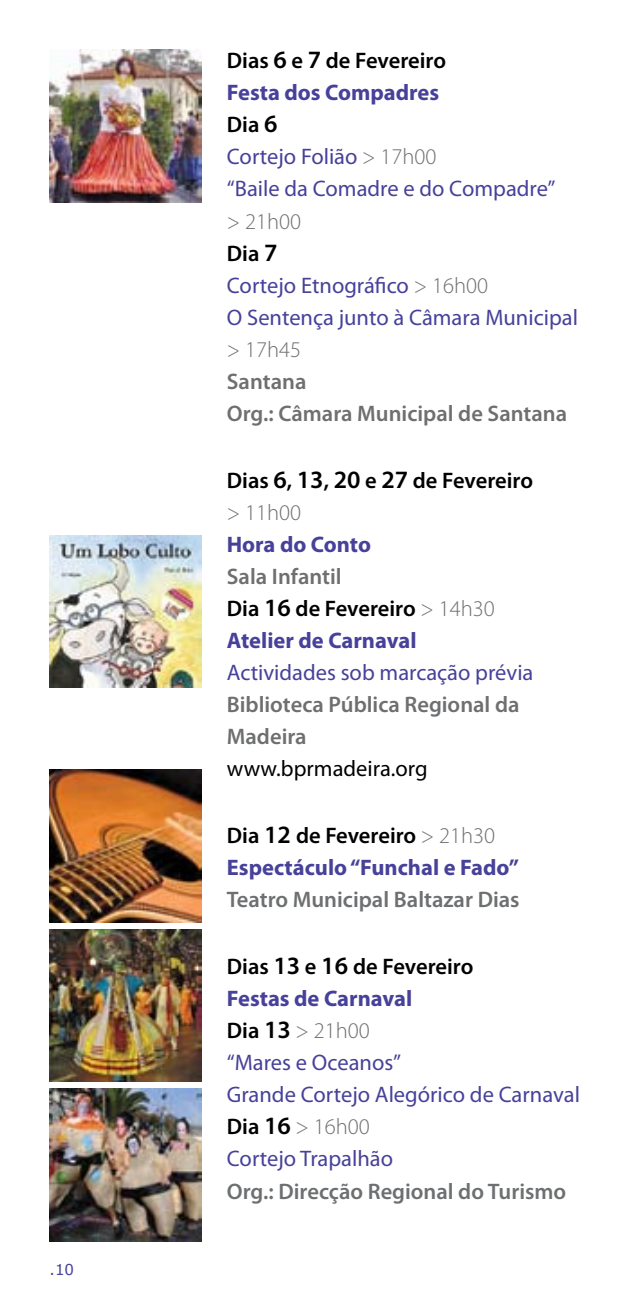
<style>
.page{position:relative;width:638px;height:1312px;background:#fff}
.page>*{position:absolute;margin:0;border:0;box-sizing:border-box;transform-origin:0 0}
.t1{font:22.5px/32px "Myriad Pro";color:#47419a}
.t2{font:600 22.5px/32px "Myriad Pro";color:#6d6f71}
.t3{font:700 22.5px/32px "Myriad Pro";color:#47419a}
.t4{font:600 22.5px/32px "Myriad Pro";color:#000}
.t5{font:22.5px "Myriad Pro";color:#000}
.t6{font:300 22.5px "Myriad Pro";color:#6d6f71}
.t7{font:15px "Verdana";color:#47419a}
.s1{font-weight:600;color:#000}
.s2{font-weight:600;font-size:25px;color:#000}
.s3{font-weight:700}
.s4{font-weight:300;color:#6d6f71}
.s5{font-size:25px}
.s6{font-weight:600;color:#6d6f71}
</style>
<div class="page">
<img style="left:50px;top:50px;width:152px;height:152px">
<img style="left:50px;top:535px;width:152px;height:152px">
<img style="left:50px;top:929px;width:152px;height:152px">
<img style="left:50px;top:769px;width:152px;height:152px">
<img style="left:50px;top:1088px;width:152px;height:152px">
<p class="t7" style="left:50px;top:1259px;width:26px">.10</p>
<p class="t1" style="left:227px;top:44px;width:330px"><span class="s1">Dias</span> <span class="s2">6</span> <span class="s1">e</span> <span class="s2">7</span> <span class="s1">de Fevereiro<br></span><span class="s3">Festa dos Compadres<br></span><span class="s1">Dia</span> <span class="s2">6<br></span>Cortejo Folião <span class="s4">&gt; 17h00<br></span>“Baile da Comadre e do Compadre”</p>
<p class="t1" style="left:227px;top:204px;width:353px"><span class="s4">&gt; 21h00<br></span><span class="s1">Dia</span> <span class="s2">7<br></span>Cortejo Etnográfico <span class="s4">&gt; 16h00<br></span>O Sentença junto à Câmara Municipal</p>
<p class="t6" style="left:227px;top:336px;width:76px">&gt; 17h45</p>
<p class="t2" style="left:227px;top:364px;width:342px">Santana<br>Org.: Câmara Municipal de Santana</p>
<p class="t4" style="left:227px;top:463px;width:308px">Dias <span class="s5">6</span>, <span class="s5">13</span>, <span class="s5">20</span> e <span class="s5">27</span> de Fevereiro <span class="s4">&gt; 11h00</span></p>
<p class="t3" style="left:227px;top:527px;width:146px">Hora do Conto</p>
<p class="t3" style="left:227px;top:559px;width:269px"><span class="s6">Sala Infantil<br></span><span class="s1">Dia</span> <span class="s2">16</span> <span class="s1">de Fevereiro</span> <span class="s4">&gt; 14h30<br></span>Atelier de Carnaval</p>
<p class="t1" style="left:227px;top:655px;width:308px">Actividades sob marcação prévia</p>
<p class="t2" style="left:227px;top:687px;width:294px">Biblioteca Pública Regional da<br>Madeira</p>
<p class="t5" style="left:227px;top:754px;width:202px">www.bprmadeira.org</p>
<p class="t3" style="left:227px;top:818px;width:294px"><span class="s1">Dia</span> <span class="s2">12</span> <span class="s1">de Fevereiro</span> <span class="s4">&gt; 21h30<br></span>Espectáculo “Funchal e Fado”</p>
<p class="t2" style="left:227px;top:882px;width:294px">Teatro Municipal Baltazar Dias</p>
<p class="t1" style="left:227px;top:949px;width:355px"><span class="s1">Dias</span> <span class="s2">13</span> <span class="s1">e</span> <span class="s2">16</span> <span class="s1">de Fevereiro<br></span><span class="s3">Festas de Carnaval<br></span><span class="s1">Dia</span> <span class="s2">13</span> <span class="s4">&gt; 21h00<br></span>“Mares e Oceanos”<br>Grande Cortejo Alegórico de Carnaval<br><span class="s1">Dia</span> <span class="s2">16</span> <span class="s4">&gt; 16h00<br></span>Cortejo Trapalhão</p>
<p class="t2" style="left:227px;top:1174px;width:341px">Org.: Direcção Regional do Turismo</p>
</div>
